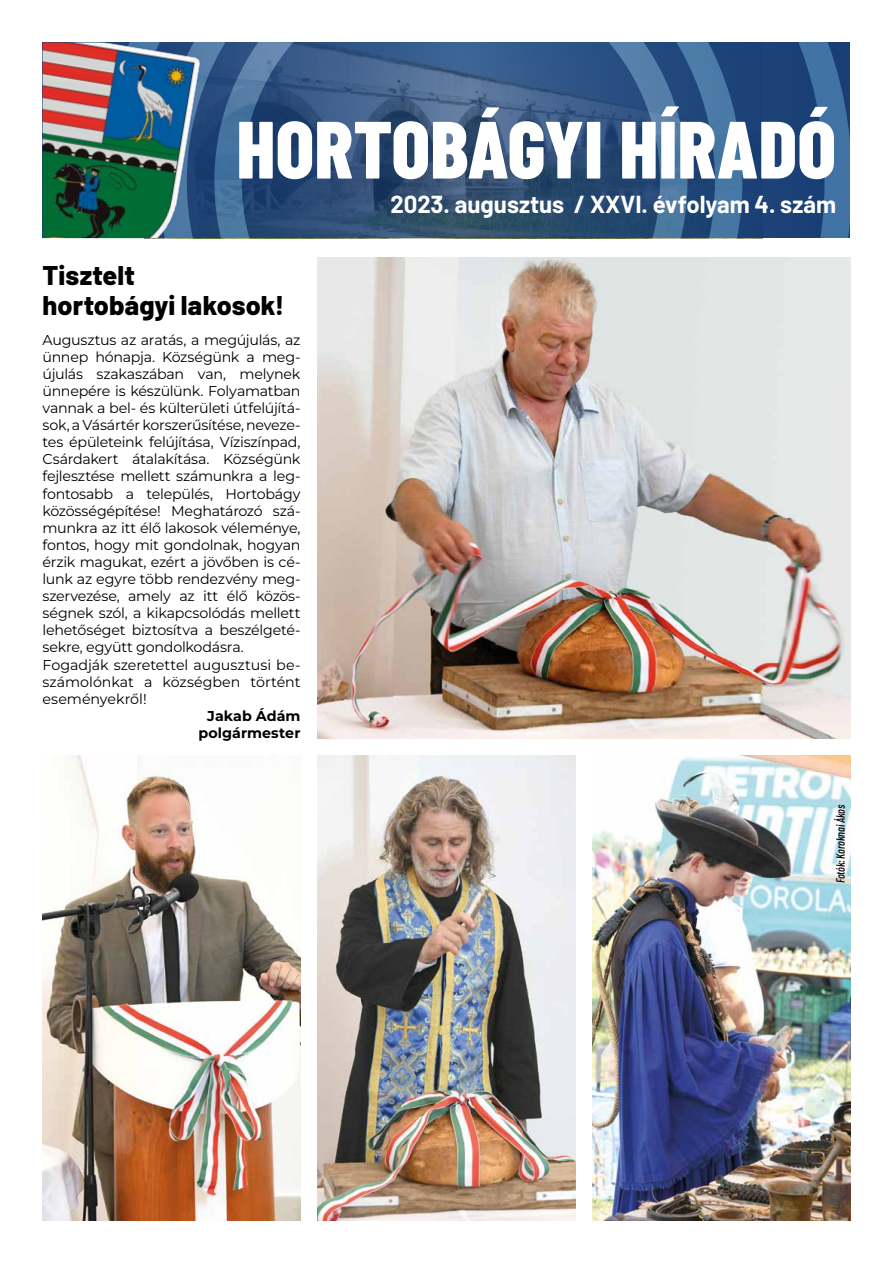
<style>
.page{position:relative;width:893px;height:1263px;background:#fff}
.page>*{position:absolute;margin:0;border:0;box-sizing:border-box;transform-origin:0 0}
.t1{font:800 81px "Barlow Condensed";color:#fff}
.t2{font:800 27px/30px "Barlow";letter-spacing:.005em;color:#000}
.t3{font:700 24px "Barlow";color:#fff}
.t4{font:14.25px/17.1px "Montserrat";letter-spacing:-.015em;color:#000}
.t5{font:700 14.25px/17.1px "Montserrat";letter-spacing:.005em;color:#000;text-align:right}
.t6{font:italic 500 12px "Barlow Condensed";letter-spacing:-.005em;color:#000;scale:.95 1}
</style>
<div class="page">
<svg style="left:318px;top:43px;width:366px;height:195px;background:#35567e"></svg>
<svg style="left:684px;top:43px;width:166px;height:195px;background:#295285"></svg>
<svg style="left:206px;top:43px;width:112px;height:195px;background:#2f5381"></svg>
<img style="left:43px;top:43px;width:163px;height:195px">
<img style="left:317px;top:756px;width:258px;height:464px">
<img style="left:43px;top:756px;width:257px;height:464px">
<img style="left:592px;top:756px;width:258px;height:464px">
<img style="left:317px;top:258px;width:533px;height:481px">
<h1 class="t1" style="left:236px;top:99px;width:601px">HORTOBÁGYI HÍRADÓ</h1>
<h3 class="t3" style="left:390px;top:187px;width:447px">2023. augusztus / XXVI. évfolyam 4. szám</h3>
<h2 class="t2" style="left:43px;top:258px;width:243px">Tisztelt<br>hortobágyi lakosok!</h2>
<p class="t4" style="left:43px;top:331px;width:259px">Augusztus az aratás, a megújulás, az ünnep hónapja. Községünk a meg&shy;újulás szakaszában van, melynek ünnepére is készülünk. Folyamatban vannak a bel- és külterületi útfelújítá&shy;sok, a Vásártér korszerűsítése, neveze&shy;tes épületeink felújítása, Víziszínpad, Csárdakert átalakítása. Községünk fejlesztése mellett számunkra a leg&shy;fontosabb a település, Hortobágy közösségépítése! Meghatározó szá&shy;munkra az itt élő lakosok véleménye, fontos, hogy mit gondolnak, hogyan érzik magukat, ezért a jövőben is cé&shy;lunk az egyre több rendezvény meg&shy;szervezése, amely az itt élő közös&shy;ségnek szól, a kikapcsolódás mellett lehetőséget biztosítva a beszélgeté&shy;sekre, együtt gondolkodásra.<br>Fogadják szeretettel augusztusi be&shy;számolónkat a községben történt eseményekről!</p>
<p class="t5" style="left:198px;top:707px;width:104px">Jakab Ádám polgármester</p>
<p class="t6" style="left:833px;top:883px;width:84px;rotate:-90deg">Fotók: Koroknai Ákos</p>
</div>
